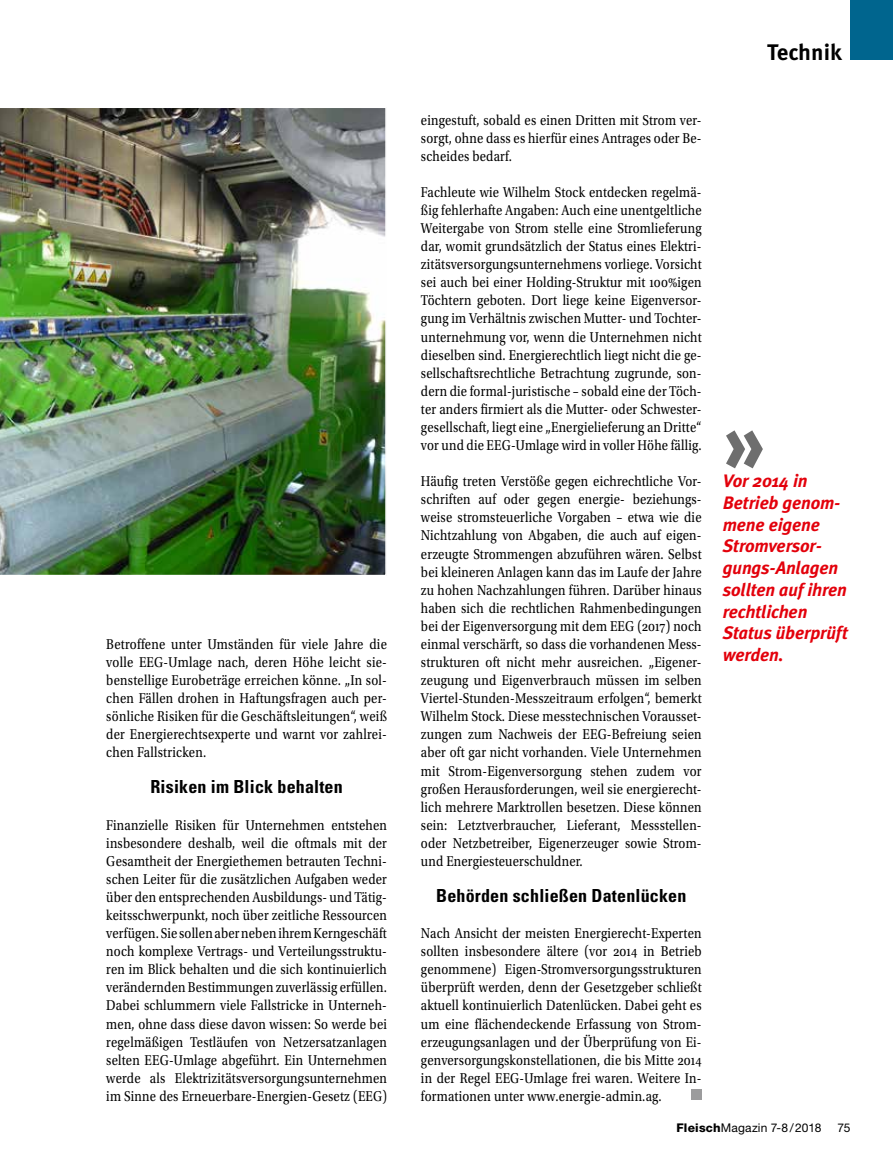
<style>
.page{position:relative;width:893px;height:1170px;background:#fff}
.page>*{position:absolute;margin:0;border:0;box-sizing:border-box;transform-origin:0 0}
.t1{font:700 79.5px "Eurostile LT Std";color:#6e6e6e}
.t2{font:700 22.5px "Meta Pro";color:#000}
.t3{font:italic 700 18px/21.8px "Meta Plus";letter-spacing:-.01em;color:#e3000b}
.t4{font:700 condensed 18px "Univers LT Std";letter-spacing:.01em;color:#000}
.t5{font:15px/18px "Utopia Std";letter-spacing:.015em;color:#000;text-align:justify;scale:.85 1}
.t6{font:12px "Helvetica Neue LT Std";letter-spacing:.01em;color:#000}
.s1{font-weight:800}
</style>
<div class="page">
<img style="left:0;top:108px;width:386px;height:467px">
<div style="left:850px;top:0;width:43px;height:60px;background:#00658e"></div>
<div style="left:691px;top:1089px;width:11px;height:10px;background:#9c9c9d"></div>
<p class="t5" style="left:106px;top:635px;width:332px">Betroffene unter Umständen für viele Jahre die volle EEG-Umlage nach, deren Höhe leicht sie&shy;benstellige Eurobeträge erreichen könne. „In sol&shy;chen Fällen drohen in Haftungsfragen auch per&shy;sönliche Risiken für die Geschäftsleitungen“, weiß der Energierechtsexperte und warnt vor zahlrei&shy;chen Fallstricken.</p>
<p class="t4" style="left:150px;top:776px;width:194px">Risiken im Blick behalten</p>
<p class="t5" style="left:106px;top:816px;width:332px">Finanzielle Risiken für Unternehmen entstehen insbesondere deshalb, weil die oftmals mit der Gesamtheit der Energiethemen betrauten Techni&shy;schen Leiter für die zusätzlichen Aufgaben weder über den entsprechenden Ausbildungs- und Tätig&shy;keitsschwerpunkt, noch über zeitliche Ressourcen verfügen. Sie sollen aber neben ihrem Kerngeschäft noch komplexe Vertrags- und Verteilungsstruktu&shy;ren im Blick behalten und die sich kontinuierlich verändernden Bestimmungen zuverlässig erfüllen.<br>Dabei schlummern viele Fallstricke in Unterneh&shy;men, ohne dass diese davon wissen: So werde bei regelmäßigen Testläufen von Netzersatzanlagen selten EEG-Umlage abgeführt. Ein Unternehmen werde als Elektrizitätsversorgungsunternehmen im Sinne des Erneuerbare-Energien-Gesetz (EEG)</p>
<h2 class="t2" style="left:767px;top:37px;width:76px">Technik</h2>
<p class="t5" style="left:421px;top:111px;width:332px">eingestuft, sobald es einen Dritten mit Strom ver&shy;sorgt, ohne dass es hierfür eines Antrages oder Be&shy;scheides bedarf.</p>
<p class="t5" style="left:421px;top:183px;width:332px">Fachleute wie Wilhelm Stock entdecken regelmä&shy;ßig fehlerhafte Angaben: Auch eine unentgeltliche Weitergabe von Strom stelle eine Stromlieferung dar, womit grundsätzlich der Status eines Elektri&shy;zitätsversorgungsunternehmens vorliege. Vorsicht sei auch bei einer Holding-Struktur mit 100%igen Töchtern geboten. Dort liege keine Eigenversor&shy;gung im Verhältnis zwischen Mutter- und Tochter&shy;unternehmung vor, wenn die Unternehmen nicht dieselben sind. Energierechtlich liegt nicht die ge&shy;sellschaftsrechtliche Betrachtung zugrunde, son&shy;dern die formal-juristische – sobald eine der Töch&shy;ter anders firmiert als die Mutter- oder Schwester&shy;gesellschaft, liegt eine „Energielieferung an Dritte“ vor und die EEG-Umlage wird in voller Höhe fällig.</p>
<p class="t5" style="left:421px;top:472px;width:332px">Häufig treten Verstöße gegen eichrechtliche Vor&shy;schriften auf oder gegen energie- beziehungs&shy;weise stromsteuerliche Vorgaben – etwa wie die Nichtzahlung von Abgaben, die auch auf eigen&shy;erzeugte Strommengen abzuführen wären. Selbst bei kleineren Anlagen kann das im Laufe der Jahre zu hohen Nachzahlungen führen. Darüber hinaus haben sich die rechtlichen Rahmenbedingungen bei der Eigenversorgung mit dem EEG (2017) noch einmal verschärft, so dass die vorhandenen Mess&shy;strukturen oft nicht mehr ausreichen. „Eigener&shy;zeugung und Eigenverbrauch müssen im selben Viertel-Stunden-Messzeitraum erfolgen“, bemerkt Wilhelm Stock. Diese messtechnischen Vorausset&shy;zungen zum Nachweis der EEG-Befreiung seien aber oft gar nicht vorhanden. Viele Unternehmen mit Strom-Eigenversorgung stehen zudem vor großen Herausforderungen, weil sie energierecht&shy;lich mehrere Marktrollen besetzen. Diese können sein: Letztverbraucher, Lieferant, Messstellen&shy;oder Netzbetreiber, Eigenerzeuger sowie Strom&shy;und Energiesteuerschuldner.</p>
<p class="t4" style="left:436px;top:884px;width:252px">Behörden schließen Datenlücken</p>
<p class="t5" style="left:421px;top:924px;width:332px">Nach Ansicht der meisten Energierecht-Experten sollten insbesondere ältere (vor 2014 in Betrieb genommene) Eigen-Stromversorgungsstrukturen überprüft werden, denn der Gesetzgeber schließt aktuell kontinuierlich Datenlücken. Dabei geht es um eine flächendeckende Erfassung von Strom&shy;erzeugungsanlagen und der Überprüfung von Ei&shy;genversorgungskonstellationen, die bis Mitte 2014 in der Regel EEG-Umlage frei waren. Weitere In&shy;formationen unter www.energie-admin.ag.</p>
<h1 class="t1" style="left:723px;top:393px;width:46px">»</h1>
<p class="t3" style="left:723px;top:470px;width:127px">Vor 2014 in<br>Betrieb genom&shy;mene eigene<br>Stromversor&shy;gungs-Anlagen sollten auf ihren rechtlichen<br>Status überprüft werden.</p>
<p class="t6" style="left:676px;top:1120px;width:146px"><span class="s1">Fleisch</span>Magazin 7-8/2018</p>
<p class="t6" style="left:837px;top:1120px;width:15px">75</p>
</div>
